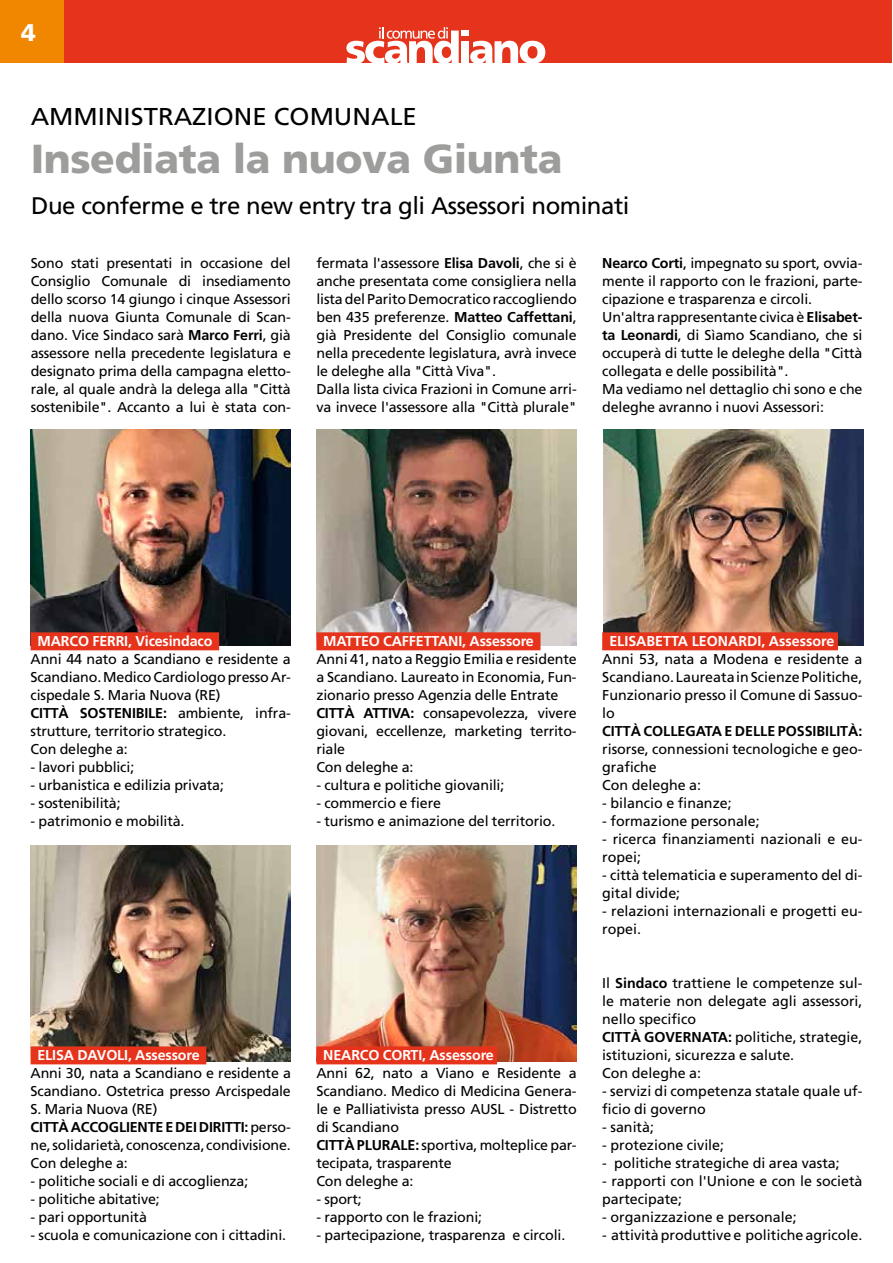
<style>
.page{position:relative;width:893px;height:1263px;background:#fff}
.page>*{position:absolute;margin:0;border:0;box-sizing:border-box;transform-origin:0 0}
.t1{font:900 40.5px "Frutiger";letter-spacing:-.01em;color:#9d9d9c}
.t2{font:24.45px "Frutiger";color:#000;scale:1.06 1}
.t3{font:24px "Frutiger";letter-spacing:-.02em;color:#000}
.t4{font:900 24px "Frutiger";color:#fff}
.t5{font:14.25px/18px "Frutiger";letter-spacing:-.01em;color:#000}
.t6{font:700 14.25px "Frutiger";letter-spacing:-.01em;color:#fff}
.t7{font:700 14.25px "Frutiger";color:#000}
.s1{font-weight:700}
</style>
<div class="page">
<div style="left:0;top:0;width:892px;height:63px;background:#e6331c"></div>
<div style="left:0;top:0;width:64px;height:63px;background:#f18700"></div>
<svg style="left:346px;top:27px;width:113px;height:36px"></svg>
<div style="left:461px;top:31px;width:8px;height:5px;background:#fff"></div>
<div style="left:461px;top:41px;width:8px;height:22px;background:#fff"></div>
<svg style="left:470px;top:41px;width:75px;height:22px"></svg>
<div style="left:442px;top:47px;width:9px;height:11px;background:#e6331c;border-radius:50%"></div>
<img style="left:31px;top:430px;width:260px;height:216px">
<img style="left:31px;top:845px;width:260px;height:216px">
<img style="left:316px;top:430px;width:261px;height:216px">
<img style="left:316px;top:845px;width:261px;height:216px">
<img style="left:603px;top:430px;width:260px;height:216px">
<div style="left:31px;top:632px;width:188px;height:18px;background:#e6331c"></div>
<div style="left:31px;top:1046px;width:175px;height:18px;background:#e6331c"></div>
<div style="left:316px;top:632px;width:224px;height:18px;background:#e6331c"></div>
<div style="left:316px;top:1046px;width:181px;height:18px;background:#e6331c"></div>
<div style="left:602px;top:632px;width:236px;height:18px;background:#e6331c"></div>
<h3 class="t4" style="left:21px;top:19px;width:16px">4</h3>
<h2 class="t2" style="left:31px;top:102px;width:366px">AMMINISTRAZIONE COMUNALE</h2>
<h1 class="t1" style="left:31px;top:135px;width:533px">Insediata la nuova Giunta</h1>
<h3 class="t3" style="left:31px;top:192px;width:600px">Due conferme e tre new entry tra gli Assessori nominati</h3>
<p class="t5" style="left:31px;top:254px;width:262px;text-align:justify">Sono stati presentati in occasione del Consiglio Comunale di insediamento dello scorso 14 giungo i cinque Assessori della nuova Giunta Comunale di Scan&shy;dano. Vice Sindaco sarà <span class="s1">Marco Ferri</span>, già assessore nella precedente legislatura e designato prima della campagna eletto&shy;rale, al quale andrà la delega alla "Città sostenibile". Accanto a lui è stata con-</p>
<p class="t5" style="left:316px;top:254px;width:262px">fermata l'assessore <span class="s1">Elisa Davoli</span>, che si è anche presentata come consigliera nella lista del Parito Democratico raccogliendo ben 435 preferenze. <span class="s1">Matteo Caffettani</span>, già Presidente del Consiglio comunale nella precedente legislatura, avrà invece le deleghe alla "Città Viva".<br>Dalla lista civica Frazioni in Comune arri&shy;va invece l'assessore alla "Città plurale"</p>
<p class="t5" style="left:602px;top:254px;width:262px"><span class="s1">Nearco Corti</span>, impegnato su sport, ovvia&shy;mente il rapporto con le frazioni, parte&shy;cipazione e trasparenza e circoli.<br>Un'altra rappresentante civica è <span class="s1">Elisabet&shy;ta Leonardi</span>, di Sìamo Scandiano, che si occuperà di tutte le deleghe della "Città collegata e delle possibilità".<br>Ma vediamo nel dettaglio chi sono e che deleghe avranno i nuovi Assessori:</p>
<p class="t6" style="left:37px;top:632px;width:176px">MARCO FERRI, Vicesindaco</p>
<p class="t5" style="left:31px;top:650px;width:262px">Anni 44 nato a Scandiano e residente a<br>Scandiano. Medico Cardiologo presso Ar&shy;cispedale S. Maria Nuova (RE)<br><span class="s1">CITTÀ SOSTENIBILE:</span> ambiente, infra&shy;strutture, territorio strategico.<br>Con deleghe a:</p>
<p class="t5" style="left:31px;top:758px;width:105px">- lavori pubblici;</p>
<p class="t5" style="left:31px;top:776px;width:195px">- urbanistica e edilizia privata;</p>
<p class="t5" style="left:31px;top:794px;width:92px">- sostenibilità;</p>
<p class="t5" style="left:31px;top:812px;width:155px">- patrimonio e mobilità.</p>
<p class="t6" style="left:323px;top:632px;width:212px">MATTEO CAFFETTANI, Assessore</p>
<p class="t5" style="left:316px;top:650px;width:262px">Anni 41, nato a Reggio Emilia e residente a Scandiano. Laureato in Economia, Fun&shy;zionario presso Agenzia delle Entrate<br><span class="s1">CITTÀ ATTIVA:</span> consapevolezza, vivere giovani, eccellenze, marketing territo&shy;riale<br>Con deleghe a:</p>
<p class="t5" style="left:316px;top:776px;width:189px">- cultura e politiche giovanili;</p>
<p class="t5" style="left:316px;top:794px;width:126px">- commercio e fiere</p>
<p class="t5" style="left:316px;top:812px;width:241px">- turismo e animazione del territorio.</p>
<p class="t6" style="left:37px;top:1046px;width:164px">ELISA DAVOLI, Assessore</p>
<p class="t5" style="left:31px;top:1064px;width:262px">Anni 30, nata a Scandiano e residente a Scandiano. Ostetrica presso Arcispedale S. Maria Nuova (RE)<br><span class="s1">CITTÀ ACCOGLIENTE E DEI DIRITTI:</span> perso&shy;ne, solidarietà, conoscenza, condivisione.<br>Con deleghe a:</p>
<p class="t5" style="left:31px;top:1172px;width:219px">- politiche sociali e di accoglienza;</p>
<p class="t5" style="left:31px;top:1190px;width:131px">- politiche abitative;</p>
<p class="t5" style="left:31px;top:1208px;width:118px">- pari opportunità</p>
<p class="t5" style="left:31px;top:1226px;width:257px">- scuola e comunicazione con i cittadini.</p>
<p class="t6" style="left:323px;top:1046px;width:172px">NEARCO CORTI, Assessore</p>
<p class="t5" style="left:316px;top:1064px;width:262px">Anni 62, nato a Viano e Residente a<br>Scandiano. Medico di Medicina Genera&shy;le e Palliativista presso AUSL - Distretto di Scandiano<br><span class="s1">CITTÀ PLURALE:</span> sportiva, molteplice par&shy;tecipata, trasparente<br>Con deleghe a:</p>
<p class="t5" style="left:316px;top:1190px;width:47px">- sport;</p>
<p class="t5" style="left:316px;top:1208px;width:167px">- rapporto con le frazioni;</p>
<p class="t5" style="left:316px;top:1226px;width:250px">- partecipazione, trasparenza e circoli.</p>
<p class="t6" style="left:609px;top:632px;width:227px">ELISABETTA LEONARDI, Assessore</p>
<p class="t5" style="left:602px;top:650px;width:262px;text-align:justify">Anni 53, nata a Modena e residente a Scandiano. Laureata in Scienze Politiche, Funzionario presso il Comune di Sassuo&shy;lo</p>
<p class="t7" style="left:602px;top:722px;width:262px">CITTÀ COLLEGATA E DELLE POSSIBILITÀ:</p>
<p class="t5" style="left:602px;top:740px;width:262px">risorse, connessioni tecnologiche e geo&shy;grafiche<br>Con deleghe a:</p>
<p class="t5" style="left:602px;top:794px;width:131px">- bilancio e finanze;</p>
<p class="t5" style="left:602px;top:812px;width:159px">- formazione personale;</p>
<p class="t5" style="left:602px;top:830px;width:262px">- ricerca finanziamenti nazionali e eu&shy;ropei;</p>
<p class="t5" style="left:602px;top:866px;width:262px">- città telematicia e superamento del di&shy;gital divide;</p>
<p class="t5" style="left:602px;top:902px;width:262px">- relazioni internazionali e progetti eu&shy;ropei.</p>
<p class="t5" style="left:602px;top:974px;width:262px">Il <span class="s1">Sindaco</span> trattiene le competenze sul&shy;le materie non delegate agli assessori, nello specifico<br><span class="s1">CITTÀ GOVERNATA:</span> politiche, strategie, istituzioni, sicurezza e salute.<br>Con deleghe a:</p>
<p class="t5" style="left:602px;top:1082px;width:262px">- servizi di competenza statale quale uf&shy;ficio di governo</p>
<p class="t5" style="left:602px;top:1118px;width:53px">- sanità;</p>
<p class="t5" style="left:602px;top:1136px;width:123px">- protezione civile;</p>
<p class="t5" style="left:602px;top:1154px;width:239px">- politiche strategiche di area vasta;</p>
<p class="t5" style="left:602px;top:1172px;width:262px">- rapporti con l'Unione e con le società partecipate;</p>
<p class="t5" style="left:602px;top:1208px;width:196px">- organizzazione e personale;</p>
<p class="t5" style="left:602px;top:1226px;width:262px">- attività produttive e politiche agricole.</p>
</div>
